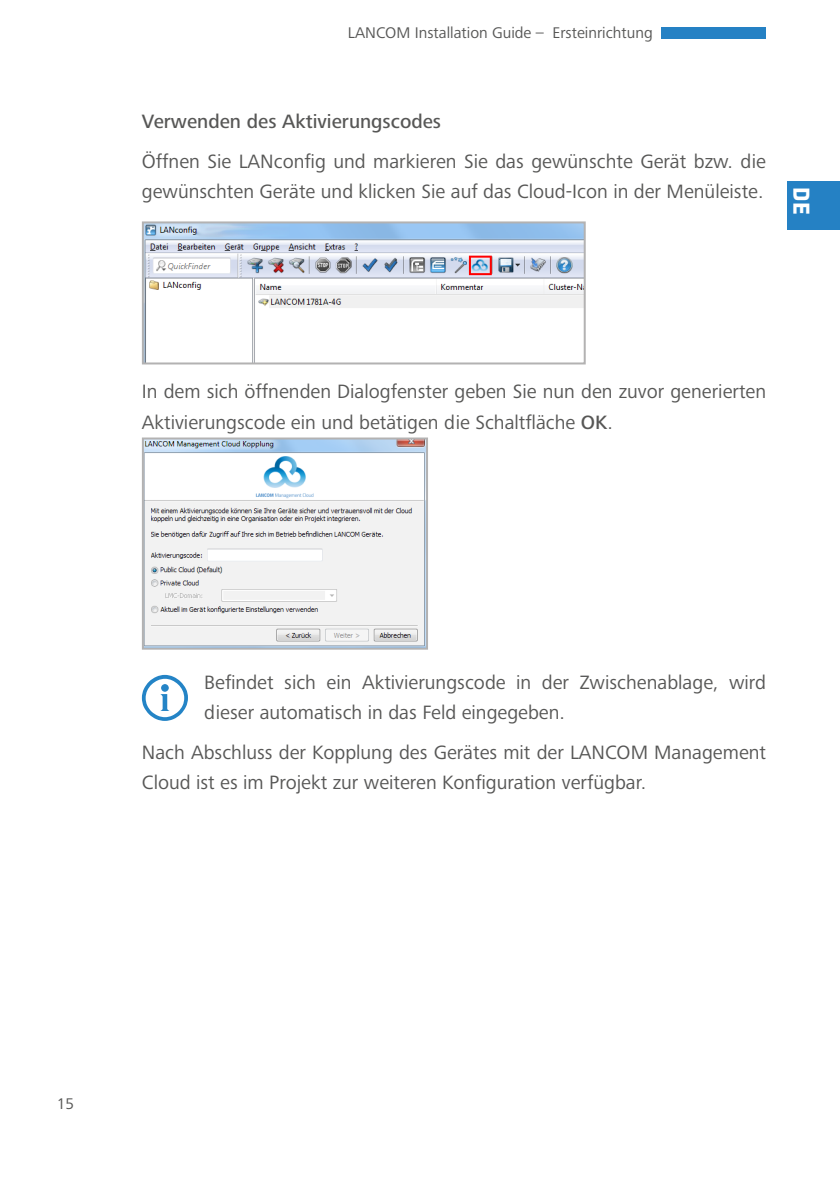
<style>
.page{position:relative;width:840px;height:1191px;background:#fff}
.page>*{position:absolute;margin:0;border:0;box-sizing:border-box;transform-origin:0 0}
.t1{font:76.8px "LCS Signs";color:#2484c6}
.t2{font:700 24px "Klavika Basic";color:#fff}
.t3{font:20px/30px "Frutiger Next Pro";color:#575756}
.t4{font:500 20px "Frutiger Next Pro";color:#575756}
.t5{font:16px "Frutiger Next Pro";color:#575756}
.s1{font-weight:500}
</style>
<div class="page">
<div style="left:660px;top:27px;width:105px;height:12px;background:#2581c4"></div>
<div style="left:787px;top:181px;width:52px;height:49px;background:#2581c4"></div>
<img style="left:145px;top:224px;width:437px;height:137px">
<div style="left:142px;top:221px;width:443px;height:143px;border:2px solid #b3b2b2"></div>
<img style="left:145px;top:440px;width:280px;height:206px">
<div style="left:142px;top:437px;width:286px;height:212px;border:2px solid #b3b2b2"></div>
<p class="t5" style="left:348px;top:24px;width:306px">LANCOM Installation Guide – Ersteinrichtung</p>
<p class="t4" style="left:142px;top:110px;width:301px">Verwenden des Aktivierungscodes</p>
<p class="t3" style="left:142px;top:147px;width:625px">Öffnen Sie LANconfig und markieren Sie das gewünschte Gerät bzw. die gewünschten Geräte und klicken Sie auf das Cloud-Icon in der Menüleiste.</p>
<p class="t2" style="left:818px;top:187px;width:29px;rotate:90deg">DE</p>
<p class="t3" style="left:142px;top:377px;width:625px">In dem sich öffnenden Dialogfenster geben Sie nun den zuvor generierten<br>Aktivierungscode ein und betätigen die Schaltfläche <span class="s1">OK</span>.</p>
<h1 class="t1" style="left:142px;top:654px;width:48px">4</h1>
<p class="t3" style="left:204px;top:667px;width:563px">Befindet sich ein Aktivierungscode in der Zwischenablage, wird dieser automatisch in das Feld eingegeben.</p>
<p class="t3" style="left:142px;top:737px;width:625px">Nach Abschluss der Kopplung des Gerätes mit der LANCOM Management<br>Cloud ist es im Projekt zur weiteren Konfiguration verfügbar.</p>
<p class="t5" style="left:57px;top:1094px;width:19px">15</p>
</div>
